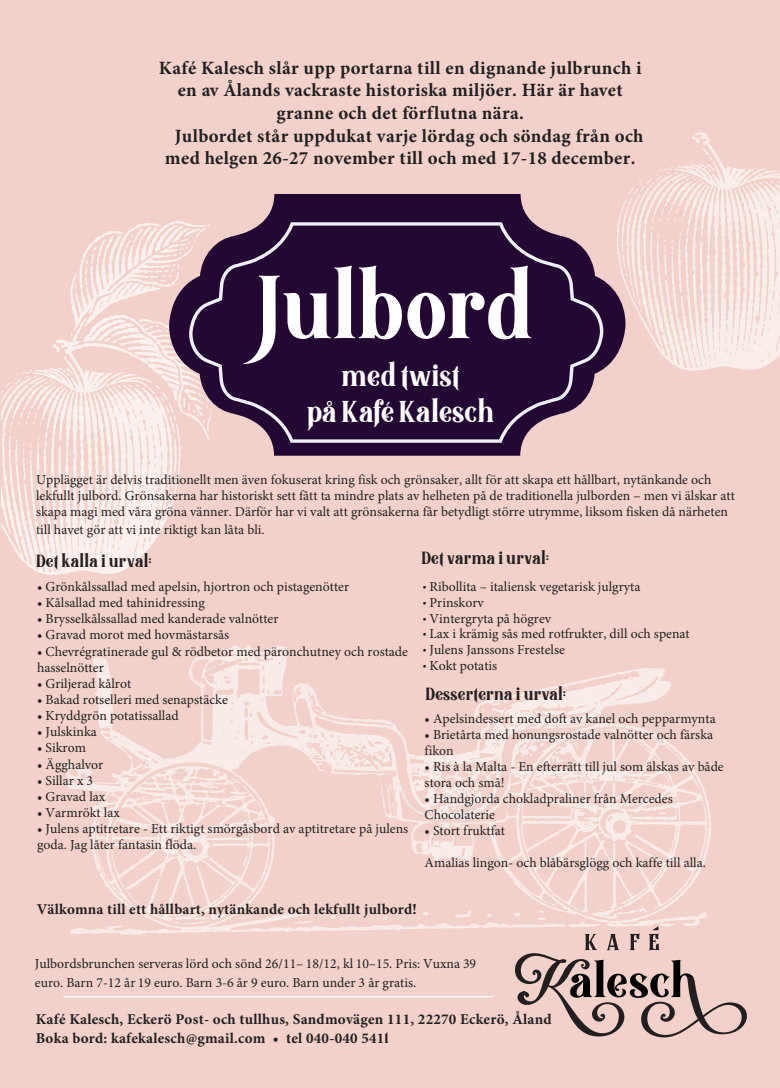
<style>
.page{position:relative;width:780px;height:1088px;background:#f1d1c9}
.page>*{position:absolute;margin:0;border:0;box-sizing:border-box;transform-origin:0 0}
.t1{font:90.88px "Black Quality";color:#fff}
.t2{font:30px/36px "Black Quality";color:#fff;text-align:center}
.t3{font:700 18.75px "Minion Pro";letter-spacing:.02em;color:#231f20}
.t4{font:17.5px "Black Quality";letter-spacing:.015em;color:#231f20}
.t5{font:700 15px/18.5px "Minion Pro";letter-spacing:.015em;color:#231f20}
.t6{font:13.75px/16px "Minion Pro";color:#231f20}
.s1{font-family:"Foro";font-weight:300}
.s2{font-family:"Black Quality";font-weight:400}
</style>
<div class="page">
<img style="left:66px;top:645px;width:645px;height:290px">
<svg style="left:515px;top:926px;width:231px;height:111px"></svg>
<img style="left:1px;top:223px;width:180px;height:352px">
<svg style="left:169px;top:194px;width:364px;height:262px;fill:#240834"></svg>
<svg style="left:189px;top:222px;width:378px;height:221px;background:#3a1f46"></svg>
<hr style="left:63px;top:996px;width:430px;height:1px;background:#fff">
<img style="left:567px;top:132px;width:213px;height:280px">
<h3 class="t3" style="left:159px;top:55px;width:484px">Kafé Kalesch slår upp portarna till en dignande julbrunch i</h3>
<h3 class="t3" style="left:178px;top:77px;width:446px">en av Ålands vackraste historiska miljöer. Här är havet</h3>
<h3 class="t3" style="left:276px;top:100px;width:249px">granne och det förflutna nära.</h3>
<h3 class="t3" style="left:175px;top:122px;width:470px">Julbordet står uppdukat varje lördag och söndag från och</h3>
<h3 class="t3" style="left:165px;top:145px;width:472px">med helgen 26-27 november till och med 17-18 december.</h3>
<h1 class="t1" style="left:256px;top:238px;width:278px">Julbord</h1>
<h2 class="t2" style="left:307px;top:358px;width:189px">med twist<br>på Kafé Kalesch</h2>
<p class="t6" style="left:36px;top:471px;width:700px;line-height:16.5px">Upplägget är delvis traditionellt men även fokuserat kring fisk och grönsaker, allt för att skapa ett hållbart, nytänkande och lekfullt julbord. Grönsakerna har historiskt sett fått ta mindre plats av helheten på de traditionella julborden – men vi älskar att skapa magi med våra gröna vänner. Därför har vi valt att grönsakerna får betydligt större utrymme, liksom fisken då närheten till havet gör att vi inte riktigt kan låta bli.</p>
<p class="t4" style="left:36px;top:548px;width:117px">Det kalla i urval:</p>
<p class="t6" style="left:37px;top:579px;width:313px">• Grönkålssallad med apelsin, hjortron och pistagenötter</p>
<p class="t6" style="left:37px;top:595px;width:169px">• Kålsallad med tahinidressing</p>
<p class="t6" style="left:37px;top:611px;width:243px">• Brysselkålssallad med kanderade valnötter</p>
<p class="t6" style="left:37px;top:627px;width:193px">• Gravad morot med hovmästarsås</p>
<p class="t6" style="left:37px;top:643px;width:372px">• Chevrégratinerade gul &amp; rödbetor med päronchutney och rostade hasselnötter</p>
<p class="t6" style="left:37px;top:675px;width:96px">• Griljerad kålrot</p>
<p class="t6" style="left:37px;top:692px;width:192px">• Bakad rotselleri med senapstäcke</p>
<p class="t6" style="left:37px;top:708px;width:143px">• Kryddgrön potatissallad</p>
<p class="t6" style="left:37px;top:724px;width:61px">• Julskinka</p>
<p class="t6" style="left:37px;top:740px;width:50px">• Sikrom</p>
<p class="t6" style="left:37px;top:756px;width:68px">• Ägghalvor</p>
<p class="t6" style="left:37px;top:772px;width:58px">• Sillar x 3</p>
<p class="t6" style="left:37px;top:788px;width:70px">• Gravad lax</p>
<p class="t6" style="left:37px;top:805px;width:84px">• Varmrökt lax</p>
<p class="t6" style="left:37px;top:821px;width:373px">• Julens aptitretare - Ett riktigt smörgåsbord av aptitretare på julens goda. Jag låter fantasin flöda.</p>
<p class="t4" style="left:421px;top:544px;width:129px">Det varma i urval:</p>
<p class="t6" style="left:422px;top:579px;width:219px"><span class="s1">•</span> Ribollita – italiensk vegetarisk julgryta</p>
<p class="t6" style="left:422px;top:594px;width:63px"><span class="s1">•</span> Prinskorv</p>
<p class="t6" style="left:422px;top:610px;width:130px"><span class="s1">•</span> Vintergryta på högrev</p>
<p class="t6" style="left:422px;top:626px;width:269px"><span class="s1">•</span> Lax i krämig sås med rotfrukter, dill och spenat</p>
<p class="t6" style="left:422px;top:642px;width:144px"><span class="s1">•</span> Julens Janssons Frestelse</p>
<p class="t6" style="left:422px;top:658px;width:76px"><span class="s1">•</span> Kokt potatis</p>
<p class="t4" style="left:425px;top:680px;width:142px">Desserterna i urval:</p>
<p class="t6" style="left:424px;top:711px;width:292px">• Apelsindessert med doft av kanel och pepparmynta</p>
<p class="t6" style="left:424px;top:727px;width:290px">• Brietårta med honungsrostade valnötter och färska fikon</p>
<p class="t6" style="left:424px;top:759px;width:301px">• Ris à la Malta - En efterrätt till jul som älskas av både stora och små!</p>
<p class="t6" style="left:424px;top:791px;width:250px">• Handgjorda chokladpraliner från Mercedes<br>Chocolaterie</p>
<p class="t6" style="left:424px;top:823px;width:82px">• Stort fruktfat</p>
<p class="t6" style="left:424px;top:855px;width:283px">Amalias lingon- och blåbärsglögg och kaffe till alla.</p>
<p class="t5" style="left:37px;top:900px;width:381px">Välkomna till ett hållbart, nytänkande och lekfullt julbord!</p>
<p class="t6" style="left:35px;top:955px;width:443px;line-height:18.4px">Julbordsbrunchen serveras lörd och sönd 26/11– 18/12, kl 10–15. Pris: Vuxna 39 euro. Barn 7-12 år 19 euro. Barn 3-6 år 9 euro. Barn under 3 år gratis.</p>
<p class="t5" style="left:36px;top:1010px;width:517px">Kafé Kalesch, Eckerö Post- och tullhus, Sandmovägen 111, 22270 Eckerö, Åland<br>Boka bord: kafekalesch@gmail.com • tel 040-040 541<span class="s2">1</span></p>
</div>
